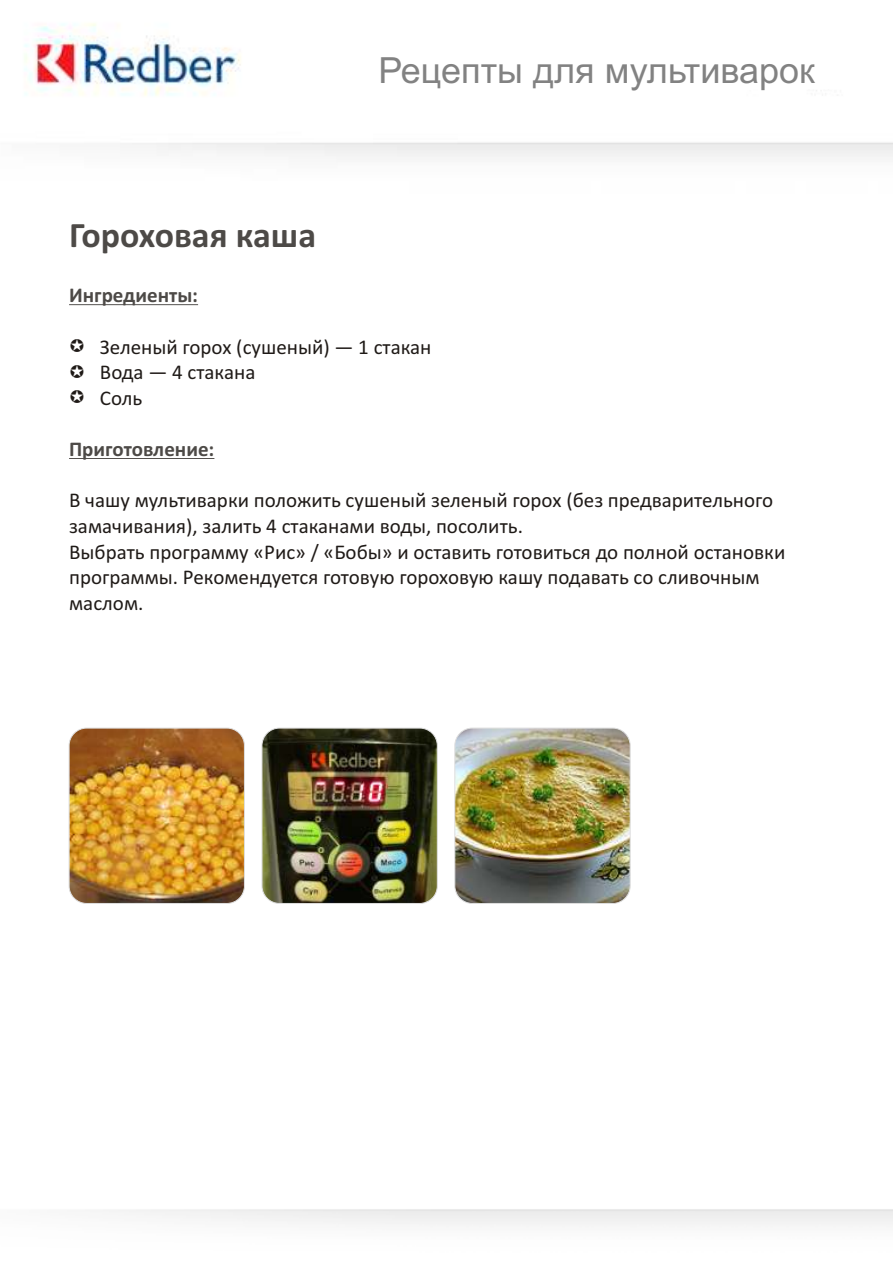
<style>
.page{position:relative;width:893px;height:1263px;background:#fff}
.page>*{position:absolute;margin:0;border:0;box-sizing:border-box;transform-origin:0 0}
.t1{font:36px "Arial";color:#828282}
.t2{font:700 36px "Calibri";color:#4d4a47}
.t3{font:21px/25.7px "Calibri";color:#1f1a17}
.t4{font:700 21px "Calibri";color:#4d4a47}
</style>
<div class="page">
<img style="left:24px;top:23px;width:869px;height:134px">
<hr style="left:69px;top:304px;width:129px;height:1px;background:#4d4a47">
<hr style="left:69px;top:458px;width:145px;height:1px;background:#4d4a47">
<img style="left:69px;top:728px;width:175px;height:175px;border-radius:18px">
<div style="left:69px;top:728px;width:176px;height:176px;border:1px solid #dedede;border-radius:18px"></div>
<img style="left:455px;top:728px;width:175px;height:175px;border-radius:18px">
<div style="left:454px;top:728px;width:177px;height:176px;border:1px solid #dedede;border-radius:18px"></div>
<img style="left:262px;top:728px;width:175px;height:175px;border-radius:18px">
<div style="left:262px;top:728px;width:176px;height:176px;border:1px solid #dedede;border-radius:18px"></div>
<h1 class="t2" style="left:69px;top:220px;width:249px">Гороховая каша</h1>
<p class="t4" style="left:69px;top:287px;width:131px">Ингредиенты:</p>
<h1 class="t1" style="left:378px;top:57px;width:438px">Рецепты для мультиварок</h1>
<p class="t3" style="left:100px;top:335px;width:333px">Зеленый горох (сушеный) — 1 стакан<br>Вода — 4 стакана<br>Соль</p>
<p class="t4" style="left:69px;top:440px;width:147px">Приготовление:</p>
<p class="t3" style="left:69px;top:489px;width:718px">В чашу мультиварки положить сушеный зеленый горох (без предварительного замачивания), залить 4 стаканами воды, посолить.<br>Выбрать программу «Рис» / «Бобы» и оставить готовиться до полной остановки программы. Рекомендуется готовую гороховую кашу подавать со сливочным маслом.</p>
</div>
